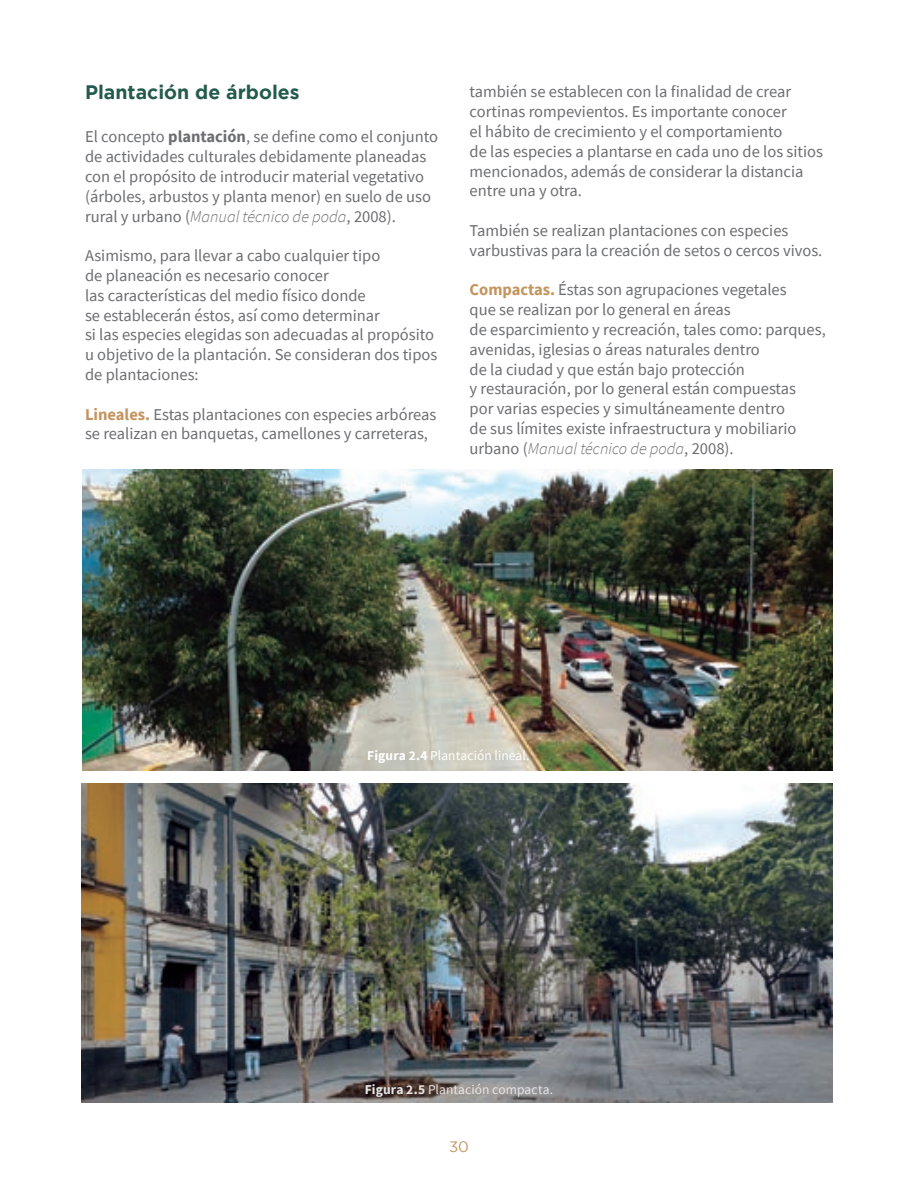
<style>
.page{position:relative;width:918px;height:1188px;background:#fff}
.page>*{position:absolute;margin:0;border:0;box-sizing:border-box;transform-origin:0 0}
.t1{font:700 19.5px "Gotham";color:#245b4e}
.t2{font:16.5px/19.8px "Source Sans Pro";color:#6c6d70}
.t3{font:15px "Gotham";color:#c3945d}
.t4{font:13.5px "Source Sans Pro";letter-spacing:.005em;color:#e6e7e9}
.t5{font:13.5px "Source Sans Pro";letter-spacing:.005em;color:#fff}
.s1{font-weight:700}
.s2{font-weight:300;font-style:italic}
.s3{font-weight:700;color:#c3945d}
</style>
<div class="page">
<img style="left:82px;top:470px;width:751px;height:300px">
<img style="left:82px;top:783px;width:751px;height:320px">
<p class="t1" style="left:85px;top:81px;width:216px">Plantación de árboles</p>
<p class="t2" style="left:85px;top:127px;width:355px">El concepto <span class="s1">plantación</span>, se define como el conjunto de actividades culturales debidamente planeadas con el propósito de introducir material vegetativo (árboles, arbustos y planta menor) en suelo de uso rural y urbano (<span class="s2">Manual técnico de poda</span>, 2008).</p>
<p class="t2" style="left:85px;top:246px;width:354px">Asimismo, para llevar a cabo cualquier tipo<br>de planeación es necesario conocer<br>las características del medio físico donde<br>se establecerán éstos, así como determinar<br>si las especies elegidas son adecuadas al propósito u objetivo de la plantación. Se consideran dos tipos de plantaciones:</p>
<p class="t2" style="left:85px;top:404px;width:353px"><span class="s3">Lineales.</span> Estas plantaciones con especies arbóreas se realizan en banquetas, camellones y carreteras,</p>
<p class="t2" style="left:470px;top:82px;width:355px">también se establecen con la finalidad de crear cortinas rompevientos. Es importante conocer<br>el hábito de crecimiento y el comportamiento<br>de las especies a plantarse en cada uno de los sitios mencionados, además de considerar la distancia entre una y otra.</p>
<p class="t2" style="left:470px;top:221px;width:354px">También se realizan plantaciones con especies varbustivas para la creación de setos o cercos vivos.</p>
<p class="t2" style="left:470px;top:280px;width:358px"><span class="s3">Compactas.</span> Éstas son agrupaciones vegetales<br>que se realizan por lo general en áreas<br>de esparcimiento y recreación, tales como: parques, avenidas, iglesias o áreas naturales dentro<br>de la ciudad y que están bajo protección<br>y restauración, por lo general están compuestas<br>por varias especies y simultáneamente dentro<br>de sus límites existe infraestructura y mobiliario urbano (<span class="s2">Manual técnico de poda</span>, 2008).</p>
<p class="t5" style="left:367px;top:747px;width:164px"><span class="s1">Figura 2.4</span> Plantación lineal.</p>
<p class="t4" style="left:365px;top:1081px;width:190px"><span class="s1">Figura 2.5</span> Plantación compacta.</p>
<p class="t3" style="left:449px;top:1139px;width:21px">30</p>
</div>
